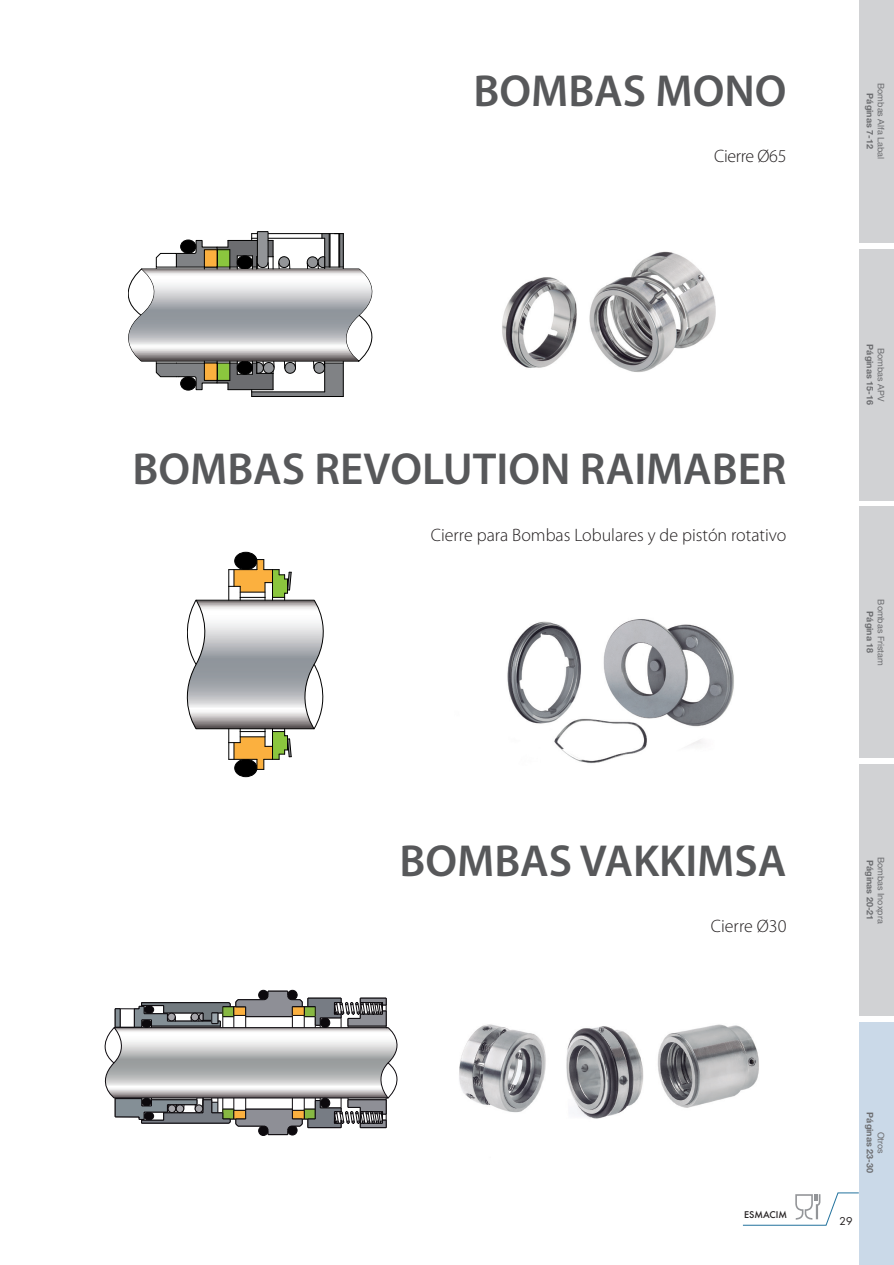
<style>
.page{position:relative;width:894px;height:1265px;background:#fff}
.page>*{position:absolute;margin:0;border:0;box-sizing:border-box;transform-origin:0 0}
.t1{font:600 45px "Myriad Pro";color:#57585a}
.t2{font:300 18px "Myriad Pro";color:#231f20}
.t3{font:300 18px "Myriad Pro";letter-spacing:-.02em;color:#231f20}
.t4{font:10.5px "Futura";color:#231f20}
.t5{font:9px "Helvetica Neue";color:#6c6d70}
.t6{font:700 9px "Helvetica Neue";color:#6c6d70}
.t7{font:500 9px "Futura";color:#231f20}
</style>
<div class="page">
<div style="left:859px;top:0;width:35px;height:243px;background:#d1d2d4"></div>
<div style="left:859px;top:249px;width:35px;height:251px;background:#d1d2d4"></div>
<div style="left:859px;top:506px;width:35px;height:252px;background:#d1d2d4"></div>
<div style="left:859px;top:764px;width:35px;height:252px;background:#d1d2d4"></div>
<div style="left:859px;top:1022px;width:35px;height:242px;background:#cad9e8"></div>
<svg style="left:743px;top:1192px;width:116px;height:33px"></svg>
<img style="left:507px;top:619px;width:227px;height:145px">
<div style="left:235px;top:552px;width:22px;height:17px;background:#000;border-radius:50%"></div>
<div style="left:234px;top:552px;width:23px;height:18px;border:1px solid #000;border-radius:50%"></div>
<div style="left:235px;top:759px;width:22px;height:17px;background:#000;border-radius:50%"></div>
<div style="left:234px;top:759px;width:23px;height:18px;border:1px solid #000;border-radius:50%"></div>
<svg style="left:186px;top:559px;width:138px;height:211px"></svg>
<img style="left:459px;top:1024px;width:300px;height:95px">
<svg style="left:104px;top:990px;width:294px;height:145px"></svg>
<img style="left:502px;top:251px;width:214px;height:121px">
<hr style="left:252px;top:396px;width:91px;height:1px;background:#000">
<svg style="left:128px;top:231px;width:245px;height:165px"></svg>
<p class="t1" style="left:473px;top:62px;width:314px">BOMBAS MONO</p>
<p class="t3" style="left:714px;top:146px;width:74px">Cierre Ø65</p>
<p class="t5" style="left:886px;top:83px;width:78px;rotate:90deg">Bombas Alfa Labal</p>
<p class="t6" style="left:875px;top:93px;width:57px;rotate:90deg">Páginas 7-12</p>
<p class="t1" style="left:133px;top:440px;width:655px">BOMBAS REVOLUTION RAIMABER</p>
<p class="t2" style="left:431px;top:525px;width:357px">Cierre para Bombas Lobulares y de pistón rotativo</p>
<p class="t1" style="left:399px;top:832px;width:388px">BOMBAS VAKKIMSA</p>
<p class="t2" style="left:711px;top:916px;width:77px">Cierre Ø30</p>
<p class="t6" style="left:875px;top:344px;width:62px;rotate:90deg">Páginas 15-16</p>
<p class="t5" style="left:886px;top:348px;width:55px;rotate:90deg">Bombas APV</p>
<p class="t5" style="left:886px;top:599px;width:68px;rotate:90deg">Bombas Fristam</p>
<p class="t6" style="left:875px;top:611px;width:44px;rotate:90deg">Página 18</p>
<p class="t6" style="left:875px;top:860px;width:62px;rotate:90deg">Páginas 20-21</p>
<p class="t5" style="left:886px;top:857px;width:68px;rotate:90deg">Bombas Inoxpra</p>
<p class="t7" style="left:744px;top:1208px;width:44px">ESMACIM</p>
<p class="t6" style="left:875px;top:1112px;width:62px;rotate:90deg">Páginas 23-30</p>
<p class="t5" style="left:886px;top:1131px;width:24px;rotate:90deg">Otros</p>
<p class="t4" style="left:839px;top:1213px;width:14px">29</p>
</div>
